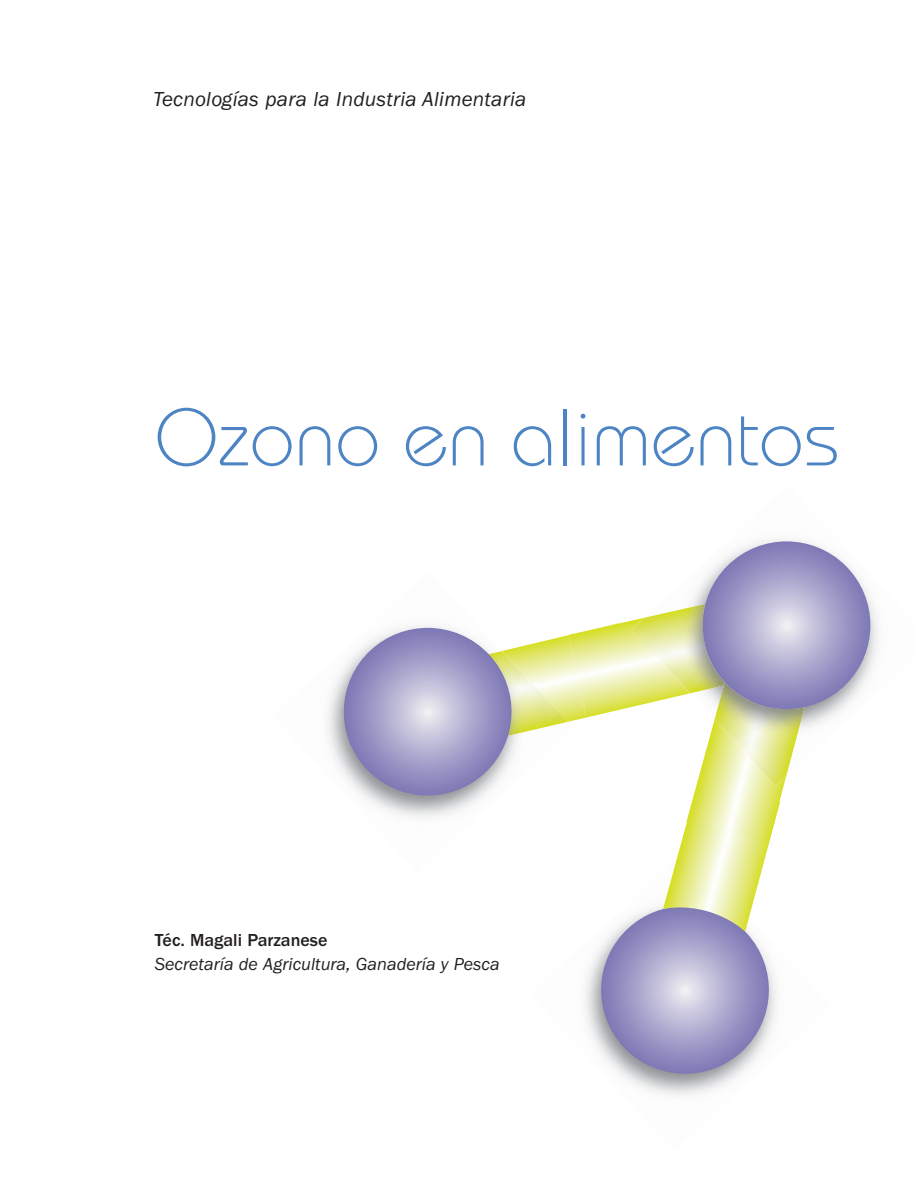
<style>
.page{position:relative;width:915px;height:1191px;background:#fff}
.page>*{position:absolute;margin:0;border:0;box-sizing:border-box;transform-origin:0 0}
.subtitulo{font:300 81px "Bauhaus Std";color:#4d84c4}
.t1{font:italic 21px "ITC Franklin Gothic Std";letter-spacing:.01em;color:#231f20}
.t2{font:italic 18px "ITC Franklin Gothic Std";color:#231f20}
.t3{font:500 18px "ITC Franklin Gothic Std";color:#231f20}
</style>
<div class="page">
<svg style="left:334px;top:541px;width:544px;height:542px"></svg>
<p class="t1" style="left:153px;top:87px;width:374px">Tecnologías para la Industria Alimentaria</p>
<p class="subtitulo" style="left:155px;top:390px;width:686px">Ozono en alimentos</p>
<p class="t3" style="left:155px;top:930px;width:174px">Téc. Magali Parzanese</p>
<p class="t2" style="left:155px;top:954px;width:346px">Secretaría de Agricultura, Ganadería y Pesca</p>
</div>
